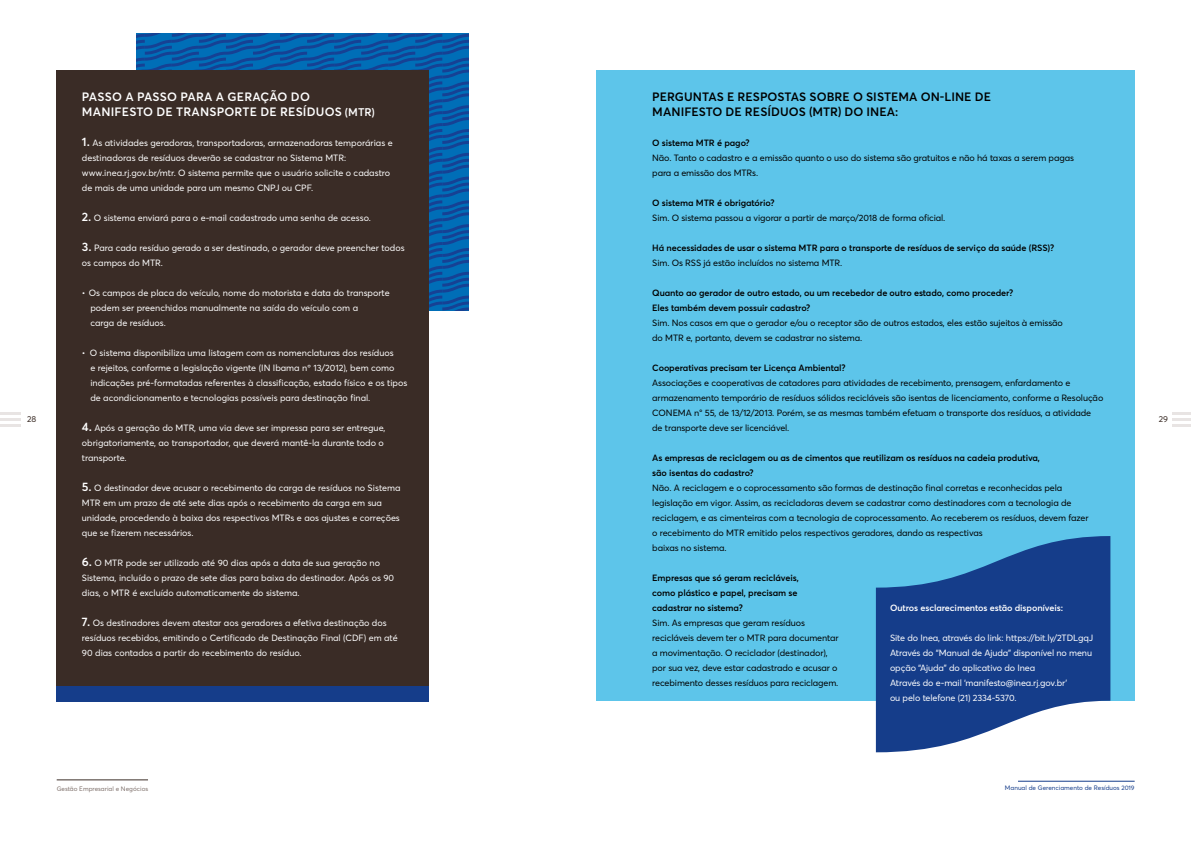
<style>
.page{position:relative;width:1191px;height:842px;background:#fff}
.page>*{position:absolute;margin:0;border:0;box-sizing:border-box;transform-origin:0 0}
.t1{font:600 12px/15px "Averta";letter-spacing:.005em;color:#000}
.t2{font:600 12px/15px "Averta";letter-spacing:.015em;color:#fff}
.t3{font:9px/15px "Averta";color:#fff}
.t4{font:9px/15px "Averta";letter-spacing:-.01em;color:#000}
.t5{font:600 9px/15px "Averta";letter-spacing:-.01em;color:#000}
.t6{font:600 9px "Averta";letter-spacing:-.01em;color:#fff}
.t7{font:8.5px "Averta";color:#3a2c26}
.t8{font:6.4px "Averta";color:#153d8a}
.t9{font:6.4px "Averta";color:#7f716c}
.s1{font-size:11px}
.s2{font-weight:600;font-size:12px}
</style>
<div class="page">
<svg style="left:1172px;top:413px;width:19px;height:2px"></svg>
<hr style="left:1172px;top:418px;width:19px;height:3px;background:#e8e4e3">
<svg style="left:1172px;top:424px;width:19px;height:2px"></svg>
<hr style="left:1018px;top:781px;width:116px;height:1px;background:#153d8a">
<hr style="left:0;top:413px;width:21px;height:2px;background:#e8e4e3">
<hr style="left:0;top:418px;width:21px;height:3px;background:#e8e4e3">
<hr style="left:0;top:424px;width:21px;height:2px;background:#e8e4e3">
<hr style="left:57px;top:780px;width:91px;height:1px;background:#3a2c26">
<svg style="left:136px;top:33px;width:332px;height:278px;background:#095ba7"></svg>
<div style="left:596px;top:71px;width:538px;height:630px;background:#5dc5ea"></div>
<svg style="left:876px;top:536px;width:234px;height:216px;fill:#153d8a"></svg>
<hr style="left:1006px;top:641px;width:87px;height:1px;background:#153d8a">
<div style="left:57px;top:682px;width:372px;height:20px;background:#153d8a"></div>
<div style="left:57px;top:71px;width:372px;height:615px;background:#3a2c26"></div>
<h1 class="t2" style="left:82px;top:89px;width:294px">PASSO A PASSO PARA A GERAÇÃO DO<br>MANIFESTO DE TRANSPORTE DE RESÍDUOS <span class="s1">(MTR)</span></h1>
<p class="t3" style="left:82px;top:135px;width:312px"><span class="s2">1.</span> As atividades geradoras, transportadoras, armazenadoras temporárias e destinadoras de resíduos deverão se cadastrar no Sistema MTR: www.inea.rj.gov.br/mtr. O sistema permite que o usuário solicite o cadastro de mais de uma unidade para um mesmo CNPJ ou CPF.</p>
<p class="t3" style="left:82px;top:210px;width:290px"><span class="s2">2.</span> O sistema enviará para o e-mail cadastrado uma senha de acesso.</p>
<p class="t3" style="left:82px;top:240px;width:324px"><span class="s2">3.</span> Para cada resíduo gerado a ser destinado, o gerador deve preencher todos os campos do MTR.</p>
<p class="t3" style="left:90px;top:285px;width:301px;text-indent:-9px">• Os campos de placa do veículo, nome do motorista e data do transporte podem ser preenchidos manualmente na saída do veículo com a<br>carga de resíduos.</p>
<p class="t3" style="left:90px;top:345px;width:318px;text-indent:-9px">• O sistema disponibiliza uma listagem com as nomenclaturas dos resíduos<br>e rejeitos, conforme a legislação vigente (IN Ibama nº 13/2012), bem como indicações pré-formatadas referentes à classificação, estado físico e os tipos de acondicionamento e tecnologias possíveis para destinação final.</p>
<p class="t3" style="left:82px;top:420px;width:305px"><span class="s2">4.</span> Após a geração do MTR, uma via deve ser impressa para ser entregue, obrigatoriamente, ao transportador, que deverá mantê-la durante todo o transporte.</p>
<p class="t3" style="left:82px;top:480px;width:320px"><span class="s2">5.</span> O destinador deve acusar o recebimento da carga de resíduos no Sistema MTR em um prazo de até sete dias após o recebimento da carga em sua unidade, procedendo à baixa dos respectivos MTRs e aos ajustes e correções que se fizerem necessários.</p>
<p class="t3" style="left:82px;top:555px;width:314px"><span class="s2">6.</span> O MTR pode ser utilizado até 90 dias após a data de sua geração no<br>Sistema, incluído o prazo de sete dias para baixa do destinador. Após os 90 dias, o MTR é excluído automaticamente do sistema.</p>
<p class="t3" style="left:82px;top:615px;width:317px"><span class="s2">7.</span> Os destinadores devem atestar aos geradores a efetiva destinação dos resíduos recebidos, emitindo o Certificado de Destinação Final (CDF) em até<br>90 dias contados a partir do recebimento do resíduo.</p>
<h1 class="t1" style="left:652px;top:89px;width:340px">PERGUNTAS E RESPOSTAS SOBRE O SISTEMA ON-LINE DE<br>MANIFESTO DE RESÍDUOS (MTR) DO INEA:</h1>
<p class="t5" style="left:652px;top:135px;width:99px">O sistema MTR é pago?</p>
<p class="t4" style="left:652px;top:150px;width:423px">Não. Tanto o cadastro e a emissão quanto o uso do sistema são gratuitos e não há taxas a serem pagas para a emissão dos MTRs.</p>
<p class="t5" style="left:652px;top:195px;width:124px">O sistema MTR é obrigatório?</p>
<p class="t4" style="left:652px;top:210px;width:295px">Sim. O sistema passou a vigorar a partir de março/2018 de forma oficial.</p>
<p class="t5" style="left:652px;top:240px;width:403px">Há necessidades de usar o sistema MTR para o transporte de resíduos de serviço da saúde (RSS)?</p>
<p class="t4" style="left:652px;top:255px;width:191px">Sim. Os RSS já estão incluídos no sistema MTR.</p>
<p class="t5" style="left:652px;top:285px;width:363px">Quanto ao gerador de outro estado, ou um recebedor de outro estado, como proceder?<br>Eles também devem possuir cadastro?</p>
<p class="t4" style="left:652px;top:315px;width:412px">Sim. Nos casos em que o gerador e/ou o receptor são de outros estados, eles estão sujeitos à emissão do MTR e, portanto, devem se cadastrar no sistema.</p>
<p class="t5" style="left:652px;top:360px;width:195px">Cooperativas precisam ter Licença Ambiental?</p>
<p class="t4" style="left:652px;top:375px;width:452px">Associações e cooperativas de catadores para atividades de recebimento, prensagem, enfardamento e armazenamento temporário de resíduos sólidos recicláveis são isentas de licenciamento, conforme a Resolução CONEMA n° 55, de 13/12/2013. Porém, se as mesmas também efetuam o transporte dos resíduos, a atividade de transporte deve ser licenciável.</p>
<p class="t5" style="left:652px;top:450px;width:389px">As empresas de reciclagem ou as de cimentos que reutilizam os resíduos na cadeia produtiva, são isentas do cadastro?</p>
<p class="t4" style="left:652px;top:480px;width:438px">Não. A reciclagem e o coprocessamento são formas de destinação final corretas e reconhecidas pela legislação em vigor. Assim, as recicladoras devem se cadastrar como destinadores com a tecnologia de reciclagem, e as cimenteiras com a tecnologia de coprocessamento. Ao receberem os resíduos, devem fazer o recebimento do MTR emitido pelos respectivos geradores, dando as respectivas<br>baixas no sistema.</p>
<p class="t7" style="left:27px;top:414px;width:11px">28</p>
<p class="t7" style="left:1158px;top:413px;width:11px">29</p>
<p class="t5" style="left:652px;top:570px;width:148px">Empresas que só geram recicláveis, como plástico e papel, precisam se cadastrar no sistema?</p>
<p class="t4" style="left:652px;top:615px;width:188px">Sim. As empresas que geram resíduos recicláveis devem ter o MTR para documentar a movimentação. O reciclador (destinador), por sua vez, deve estar cadastrado e acusar o recebimento desses resíduos para reciclagem.</p>
<p class="t6" style="left:890px;top:601px;width:175px">Outros esclarecimentos estão disponíveis:</p>
<p class="t3" style="left:890px;top:630px;width:205px">Site do Inea, através do link: https://bit.ly/2TDLgqJ Através do “Manual de Ajuda” disponível no menu opção “Ajuda” do aplicativo do Inea<br>Através do e-mail ‘manifesto@inea.rj.gov.br’<br>ou pelo telefone (21) 2334-5370.</p>
<p class="t9" style="left:57px;top:784px;width:93px">Gestão Empresarial e Negócios</p>
<p class="t8" style="left:1005px;top:784px;width:131px">Manual de Gerenciamento de Resíduos 2019</p>
</div>
